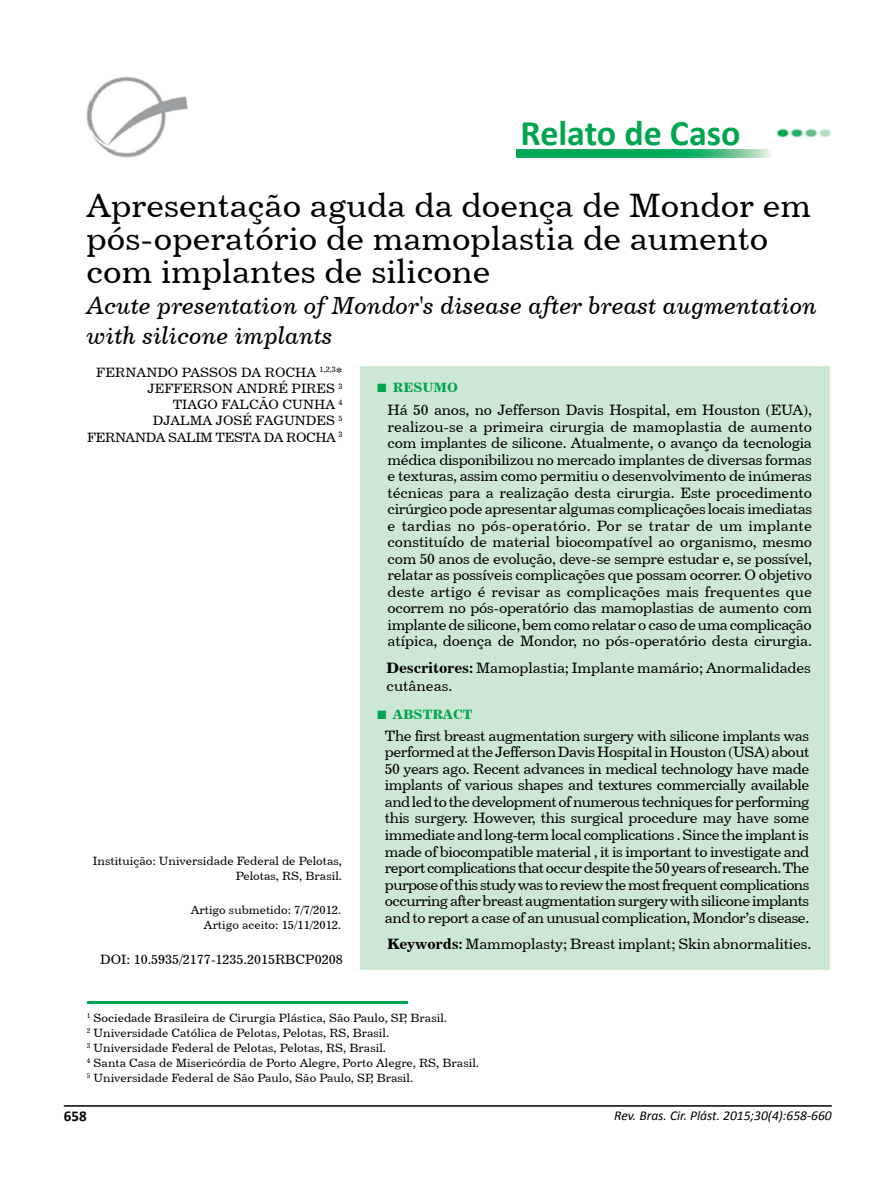
<style>
.page{position:relative;width:893px;height:1191px;background:#fff}
.page>*{position:absolute;margin:0;border:0;box-sizing:border-box;transform-origin:0 0}
.t1{font:700 36px "Calibri";color:#00a54f}
.t2{font:33.75px/33px "Century 731 BT Roman A";color:#000}
.t3{font:24.75px/30px "Century 731 BT Italic A";color:#000}
.t4{font:15px/16.5px "Century 731 BT Roman A";letter-spacing:-.01em;color:#000;text-align:justify}
.t5{font:700 15px "Calibri";color:#000}
.t6{font:13.5px/16.2px "Century 731 BT Roman A";color:#000;text-align:right}
.t7{font:italic 13.5px "Calibri";color:#000}
.t8{font:13.5px "Century 731 BT Bold A";color:#00a54f}
.t9{font:12px/15px "Century 731 BT Roman A";color:#000;text-align:right}
.s1{font-family:"Times New Roman";font-weight:700;font-size:18px}
.s2{font-family:"Century 731 BT Bold A"}
</style>
<div class="page">
<hr style="left:64px;top:1105px;width:768px;height:1px;background:#000">
<img style="left:776px;top:128px;width:55px;height:10px">
<img style="left:87px;top:77px;width:101px;height:81px">
<div style="left:360px;top:366px;width:470px;height:603px;background:#cce7d3"></div>
<hr style="left:87px;top:1001px;width:320px;height:3px;background:#00a54f">
<img style="left:517px;top:150px;width:255px;height:7px">
<h1 class="t1" style="left:521px;top:108px;width:221px">Relato de Caso</h1>
<h2 class="t2" style="left:86px;top:188px;width:726px">Apresentação aguda da doença de Mondor em pós-operatório de mamoplastia de aumento com implantes de silicone</h2>
<h3 class="t3" style="left:87px;top:290px;width:732px">Acute presentation of Mondor's disease after breast augmentation with silicone implants</h3>
<p class="t6" style="left:87px;top:364px;width:257px">FERNANDO PASSOS DA ROCHA <sup>1,2,3</sup>*<br>JEFFERSON ANDRÉ PIRES <sup>3<br></sup>TIAGO FALCÃO CUNHA <sup>4<br></sup>DJALMA JOSÉ FAGUNDES <sup>5<br></sup>FERNANDA SALIM TESTA DA ROCHA <sup>3</sup></p>
<p class="t9" style="left:93px;top:853px;width:251px;line-height:14.4px">Instituição: Universidade Federal de Pelotas,<br>Pelotas, RS, Brasil.</p>
<p class="t9" style="left:191px;top:902px;width:152px;line-height:14.4px">Artigo submetido: 7/7/2012.<br>Artigo aceito: 15/11/2012.</p>
<p class="t6" style="left:100px;top:950px;width:244px">DOI: 10.5935/2177-1235.2015RBCP0208</p>
<p class="t8" style="left:376px;top:379px;width:83px"><span class="s1">■</span> RESUMO</p>
<p class="t4" style="left:388px;top:401px;width:426px">Há 50 anos, no Jefferson Davis Hospital, em Houston (EUA), realizou-se a primeira cirurgia de mamoplastia de aumento com implantes de silicone. Atualmente, o avanço da tecnologia médica disponibilizou no mercado implantes de diversas formas e texturas, assim como permitiu o desenvolvimento de inúmeras técnicas para a realização desta cirurgia. Este procedimento cirúrgico pode apresentar algumas complicações locais imediatas e tardias no pós-operatório. Por se tratar de um implante constituído de material biocompatível ao organismo, mesmo com 50 anos de evolução, deve-se sempre estudar e, se possível, relatar as possíveis complicações que possam ocorrer. O objetivo deste artigo é revisar as complicações mais frequentes que ocorrem no pós-operatório das mamoplastias de aumento com implante de silicone, bem como relatar o caso de uma complicação atípica, doença de Mondor, no pós-operatório desta cirurgia.</p>
<p class="t4" style="left:387px;top:659px;width:426px;line-height:18px"><span class="s2">Descritores:</span> Mamoplastia; Implante mamário; Anormalidades cutâneas.</p>
<p class="t8" style="left:376px;top:706px;width:98px"><span class="s1">■</span> ABSTRACT</p>
<p class="t4" style="left:385px;top:727px;width:426px">The first breast augmentation surgery with silicone implants was performed at the Jefferson Davis Hospital in Houston (USA) about 50 years ago. Recent advances in medical technology have made implants of various shapes and textures commercially available and led to the development of numerous techniques for performing this surgery. However, this surgical procedure may have some immediate and long-term local complications . Since the implant is made of biocompatible material , it is important to investigate and report complications that occur despite the 50 years of research. The purpose of this study was to review the most frequent complications occurring after breast augmentation surgery with silicone implants and to report a case of an unusual complication, Mondor’s disease.</p>
<p class="t4" style="left:387px;top:935px;width:426px"><span class="s2">Keywords:</span> Mammoplasty; Breast implant; Skin abnormalities.</p>
<p class="t9" style="left:87px;top:1009px;width:394px;text-align:left"><sup>1</sup> Sociedade Brasileira de Cirurgia Plástica, São Paulo, SP, Brasil.<br><sup>2</sup> Universidade Católica de Pelotas, Pelotas, RS, Brasil.<br><sup>3</sup> Universidade Federal de Pelotas, Pelotas, RS, Brasil.<br><sup>4</sup> Santa Casa de Misericórdia de Porto Alegre, Porto Alegre, RS, Brasil.<br><sup>5</sup> Universidade Federal de São Paulo, São Paulo, SP, Brasil.</p>
<p class="t5" style="left:64px;top:1105px;width:24px">658</p>
<p class="t7" style="left:614px;top:1106px;width:219px">Rev. Bras. Cir. Plást. 2015;30(4):658-660</p>
</div>
